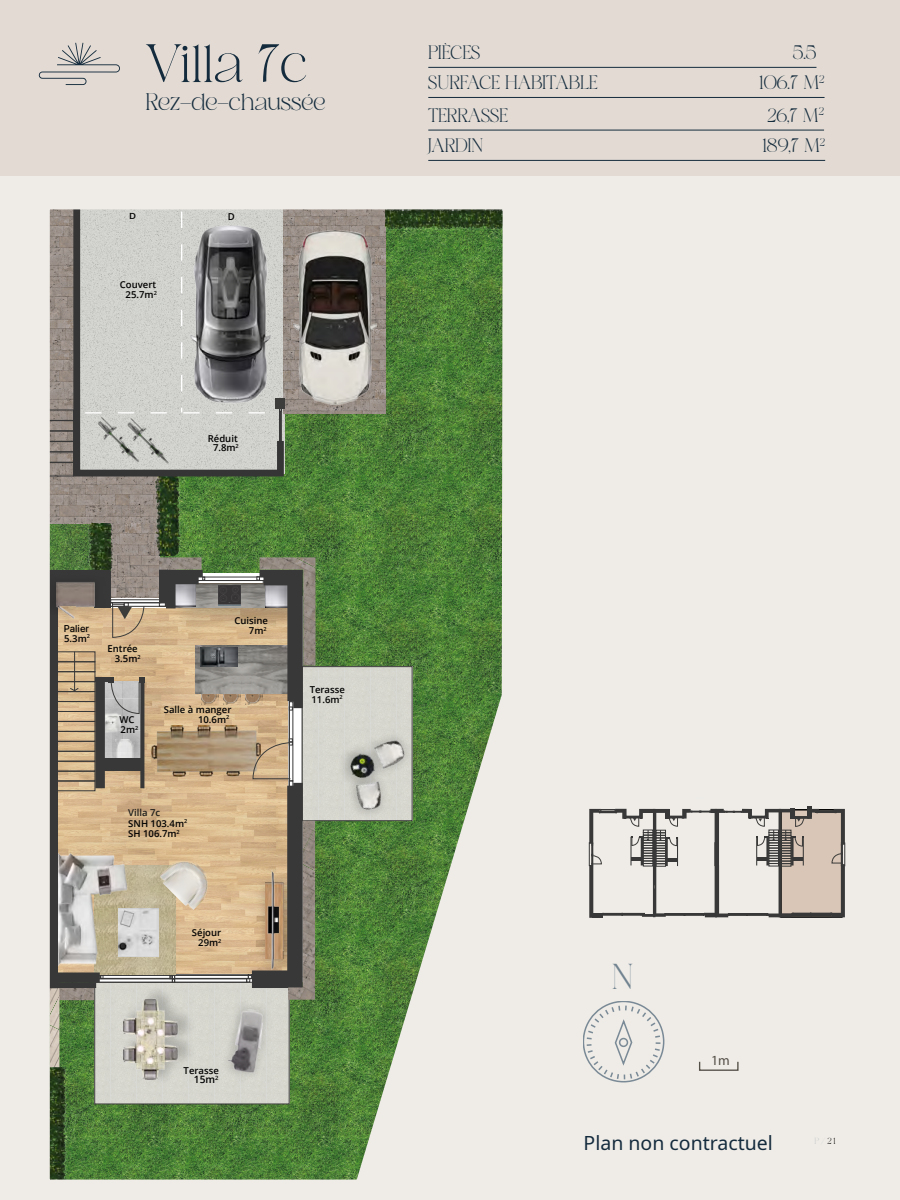
<style>
.page{position:relative;width:900px;height:1200px;background:#efece7}
.page>*{position:absolute;margin:0;border:0;box-sizing:border-box;transform-origin:0 0}
.t1{font:54px "Careny";color:#142b3d}
.t2{font:36px "Careny";color:#718390}
.t3{font:24px "Careny";color:#142b3d}
.t4{font:19.5px "Careny";color:#142b3d}
.t5{font:19.5px "Noto Sans";color:#142b3d}
.t6{font:13.95px "Myriad Pro";color:#544f47}
.t7{font:600 10.05px "Open Sans";color:#000}
.t8{font:600 9.6px/9.8px "Open Sans";color:#000;text-align:right}
.t9{font:600 9.6px "Open Sans";color:#1d1d1b}
.t10{font:500 9.6px "Inter";color:#000}
.t11{font:9px "Careny";color:#c7c8ca}
.t12{font:600 8.4px "Open Sans";color:#000;scale:1.13 1}
.s1{color:#000}
</style>
<div class="page">
<div style="left:0;top:0;width:900px;height:175px;background:#e3dbd3"></div>
<svg style="left:49px;top:209px;width:454px;height:971px;background:#909c7b"></svg>
<hr style="left:808px;top:807px;width:4px;height:10px;background:#383838">
<svg style="left:589px;top:809px;width:256px;height:109px"></svg>
<svg style="left:584px;top:1001px;width:80px;height:81px"></svg>
<div style="left:699px;top:1061px;width:40px;height:10px;border:1px solid #544f47"></div>
<hr style="left:428px;top:67px;width:388px;height:1px;background:#142b3d">
<hr style="left:428px;top:97px;width:397px;height:1px;background:#142b3d">
<hr style="left:428px;top:130px;width:396px;height:1px;background:#142b3d">
<hr style="left:428px;top:160px;width:397px;height:1px;background:#142b3d">
<svg style="left:38px;top:43px;width:82px;height:42px"></svg>
<h1 class="t1" style="left:145px;top:37px;width:163px">Villa 7c</h1>
<h3 class="t3" style="left:145px;top:90px;width:182px">Rez-de-chaussée</h3>
<p class="t12" style="left:129px;top:210px;width:8px">D</p>
<p class="t8" style="left:228px;top:212px;width:8px">D</p>
<p class="t8" style="left:120px;top:279px;width:38px;text-align:center">Couvert<br>25.7m<sup>2</sup></p>
<p class="t8" style="left:208px;top:435px;width:33px;line-height:8.4px;text-align:center">Réduit<br>7.8m<sup>2</sup></p>
<p class="t8" style="left:62px;top:623px;width:29px;text-align:left">Pai<br>5.3m<sup>2</sup></p>
<p class="t10" style="left:64px;top:622px;width:27px">Palier</p>
<p class="t8" style="left:108px;top:643px;width:35px;line-height:10.5px">Entrée<br>3.5m<sup>2</sup></p>
<p class="t8" style="left:119px;top:714px;width:20px;line-height:10.5px;text-align:left">WC<br>2m<sup>2</sup></p>
<p class="t8" style="left:234px;top:616px;width:35px">Cuisine<br>7m<sup>2</sup></p>
<p class="t8" style="left:164px;top:704px;width:69px">Salle à manger<br>10.6m<sup>2</sup></p>
<p class="t9" style="left:128px;top:806px;width:34px">Villa 7c</p>
<p class="t8" style="left:128px;top:818px;width:60px;line-height:10.5px;text-align:left">SNH 103.4m<sup>2<br></sup>SH 106.7m<sup>2</sup></p>
<p class="t8" style="left:192px;top:928px;width:31px">Séjour<br>29m<sup>2</sup></p>
<p class="t8" style="left:310px;top:684px;width:37px;text-align:left">Terasse<br>11.6m<sup>2</sup></p>
<p class="t8" style="left:184px;top:1065px;width:37px">Terasse</p>
<p class="t7" style="left:194px;top:1073px;width:26px">15m<sup>2</sup></p>
<h3 class="t4" style="left:428px;top:43px;width:53px">PIÈCES</h3>
<h3 class="t4" style="left:793px;top:43px;width:25px">5.5</h3>
<h3 class="t4" style="left:428px;top:73px;width:171px">SURFACE HABITABLE</h3>
<h3 class="t4" style="left:759px;top:73px;width:67px">106.7 M<sup>2</sup></h3>
<h3 class="t4" style="left:428px;top:106px;width:81px">TERRASSE</h3>
<h3 class="t4" style="left:767px;top:106px;width:58px">26,7 M<sup>2</sup></h3>
<h3 class="t4" style="left:428px;top:136px;width:57px">JARDIN</h3>
<h3 class="t4" style="left:762px;top:136px;width:64px">189,7 M<sup>2</sup></h3>
<h2 class="t2" style="left:612px;top:959px;width:23px">N</h2>
<h3 class="t6" style="left:711px;top:1052px;width:20px">1m</h3>
<h3 class="t5" style="left:584px;top:1129px;width:191px">Plan non contractuel</h3>
<p class="t11" style="left:814px;top:1137px;width:23px">P/<span class="s1">21</span></p>
</div>
